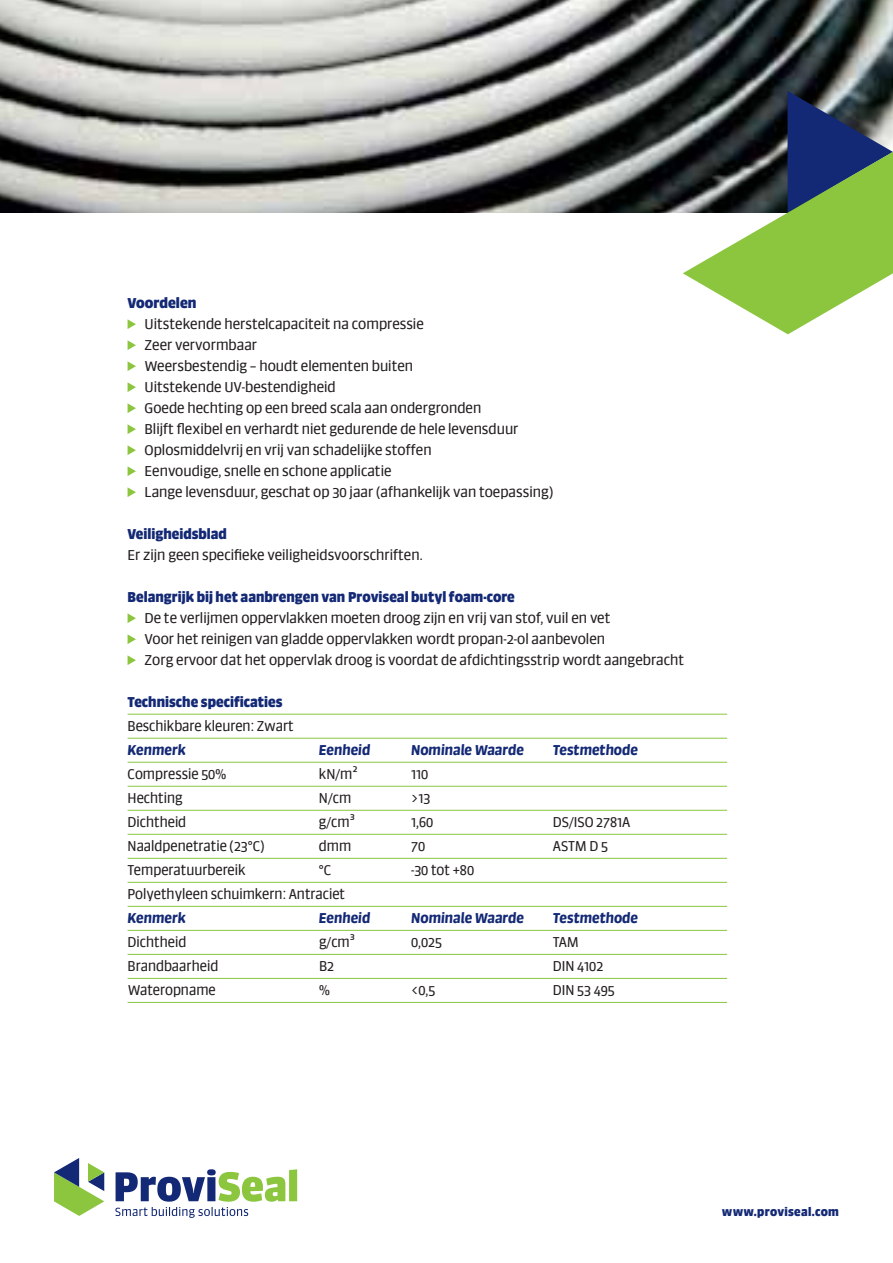
<style>
.page{position:relative;width:893px;height:1263px;background:#fff}
.page>*{position:absolute;margin:0;border:0;box-sizing:border-box;transform-origin:0 0}
.t1{font:13.5px/21px "Sanuk Big Pro";color:#231f20}
.t2{font:900 13.5px "Sanuk Big Pro";color:#142975}
.t3{font:italic 700 13.5px "Sanuk Big Pro";color:#142975}
.t4{font:900 11.25px "Sanuk Big Pro";letter-spacing:.025em;color:#142975}
</style>
<div class="page">
<img style="left:0;top:0;width:893px;height:213px">
<svg style="left:128px;top:319px;width:8px;height:10px"></svg>
<svg style="left:128px;top:340px;width:8px;height:10px"></svg>
<svg style="left:128px;top:361px;width:8px;height:10px"></svg>
<svg style="left:128px;top:382px;width:8px;height:10px"></svg>
<svg style="left:128px;top:403px;width:8px;height:10px"></svg>
<svg style="left:128px;top:424px;width:8px;height:10px"></svg>
<svg style="left:128px;top:445px;width:8px;height:10px"></svg>
<svg style="left:128px;top:466px;width:8px;height:10px"></svg>
<svg style="left:128px;top:487px;width:8px;height:10px"></svg>
<svg style="left:128px;top:613px;width:8px;height:10px"></svg>
<svg style="left:128px;top:634px;width:8px;height:10px"></svg>
<svg style="left:128px;top:655px;width:8px;height:10px"></svg>
<hr style="left:128px;top:738px;width:599px;height:1px;background:#8bc63e">
<hr style="left:128px;top:714px;width:599px;height:1px;background:#8bc63e">
<hr style="left:128px;top:786px;width:599px;height:1px;background:#8bc63e">
<hr style="left:128px;top:762px;width:599px;height:1px;background:#8bc63e">
<hr style="left:128px;top:882px;width:599px;height:1px;background:#8bc63e">
<hr style="left:128px;top:978px;width:599px;height:1px;background:#8bc63e">
<hr style="left:128px;top:834px;width:599px;height:1px;background:#8bc63e">
<hr style="left:128px;top:930px;width:599px;height:1px;background:#8bc63e">
<hr style="left:128px;top:810px;width:599px;height:1px;background:#8bc63e">
<hr style="left:128px;top:906px;width:599px;height:1px;background:#8bc63e">
<hr style="left:128px;top:1002px;width:599px;height:1px;background:#8bc63e">
<hr style="left:128px;top:858px;width:599px;height:1px;background:#8bc63e">
<hr style="left:128px;top:954px;width:599px;height:1px;background:#8bc63e">
<svg style="left:683px;top:91px;width:210px;height:243px"></svg>
<svg style="left:115px;top:1169px;width:182px;height:49px"></svg>
<svg style="left:54px;top:1158px;width:50px;height:58px"></svg>
<p class="t2" style="left:128px;top:294px;width:71px">Voordelen</p>
<p class="t1" style="left:145px;top:313px;width:410px">Uitstekende herstelcapaciteit na compressie<br>Zeer vervormbaar<br>Weersbestendig – houdt elementen buiten<br>Uitstekende UV-bestendigheid<br>Goede hechting op een breed scala aan ondergronden<br>Blijft flexibel en verhardt niet gedurende de hele levensduur Oplosmiddelvrij en vrij van schadelijke stoffen<br>Eenvoudige, snelle en schone applicatie<br>Lange levensduur, geschat op 30 jaar (afhankelijk van toepassing)</p>
<p class="t2" style="left:128px;top:525px;width:101px">Veiligheidsblad</p>
<p class="t1" style="left:128px;top:544px;width:297px">Er zijn geen specifieke veiligheidsvoorschriften.</p>
<p class="t2" style="left:128px;top:588px;width:389px">Belangrijk bij het aanbrengen van Proviseal butyl foam-core</p>
<p class="t1" style="left:145px;top:607px;width:541px">De te verlijmen oppervlakken moeten droog zijn en vrij van stof, vuil en vet<br>Voor het reinigen van gladde oppervlakken wordt propan-2-ol aanbevolen<br>Zorg ervoor dat het oppervlak droog is voordat de afdichtingsstrip wordt aangebracht</p>
<p class="t2" style="left:128px;top:693px;width:156px">Technische specificaties</p>
<p class="t1" style="left:128px;top:715px;width:168px">Beschikbare kleuren: Zwart</p>
<p class="t3" style="left:128px;top:741px;width:60px">Kenmerk</p>
<p class="t3" style="left:319px;top:741px;width:53px">Eenheid</p>
<p class="t3" style="left:411px;top:741px;width:114px">Nominale Waarde</p>
<p class="t3" style="left:553px;top:741px;width:87px">Testmethode</p>
<p class="t1" style="left:128px;top:763px;width:100px">Compressie 50%</p>
<p class="t1" style="left:319px;top:763px;width:40px">kN/m²</p>
<p class="t1" style="left:411px;top:763px;width:19px">110</p>
<p class="t1" style="left:128px;top:787px;width:57px">Hechting</p>
<p class="t1" style="left:319px;top:787px;width:34px">N/cm</p>
<p class="t1" style="left:411px;top:787px;width:21px">&gt;13</p>
<p class="t1" style="left:128px;top:811px;width:60px">Dichtheid</p>
<p class="t1" style="left:319px;top:811px;width:37px">g/cm³</p>
<p class="t1" style="left:411px;top:811px;width:24px">1,60</p>
<p class="t1" style="left:553px;top:811px;width:79px">DS/ISO 2781A</p>
<p class="t1" style="left:128px;top:835px;width:138px">Naaldpenetratie (23°C)</p>
<p class="t1" style="left:319px;top:835px;width:34px">dmm</p>
<p class="t1" style="left:411px;top:835px;width:16px">70</p>
<p class="t1" style="left:553px;top:835px;width:57px">ASTM D 5</p>
<p class="t1" style="left:128px;top:859px;width:120px">Temperatuurbereik</p>
<p class="t1" style="left:319px;top:859px;width:14px">°C</p>
<p class="t1" style="left:411px;top:859px;width:65px">-30 tot +80</p>
<p class="t1" style="left:128px;top:883px;width:219px">Polyethyleen schuimkern: Antraciet</p>
<p class="t3" style="left:128px;top:909px;width:60px">Kenmerk</p>
<p class="t3" style="left:319px;top:909px;width:53px">Eenheid</p>
<p class="t3" style="left:411px;top:909px;width:114px">Nominale Waarde</p>
<p class="t3" style="left:553px;top:909px;width:87px">Testmethode</p>
<p class="t1" style="left:128px;top:931px;width:60px">Dichtheid</p>
<p class="t1" style="left:319px;top:931px;width:37px">g/cm³</p>
<p class="t1" style="left:411px;top:931px;width:32px">0,025</p>
<p class="t1" style="left:553px;top:931px;width:27px">TAM</p>
<p class="t1" style="left:128px;top:955px;width:92px">Brandbaarheid</p>
<p class="t1" style="left:319px;top:955px;width:16px">B2</p>
<p class="t1" style="left:553px;top:955px;width:52px">DIN 4102</p>
<p class="t1" style="left:128px;top:979px;width:90px">Wateropname</p>
<p class="t1" style="left:319px;top:979px;width:12px">%</p>
<p class="t1" style="left:411px;top:979px;width:26px">&lt;0,5</p>
<p class="t1" style="left:553px;top:979px;width:63px">DIN 53 495</p>
<p class="t4" style="left:722px;top:1205px;width:119px">www.proviseal.com</p>
</div>
